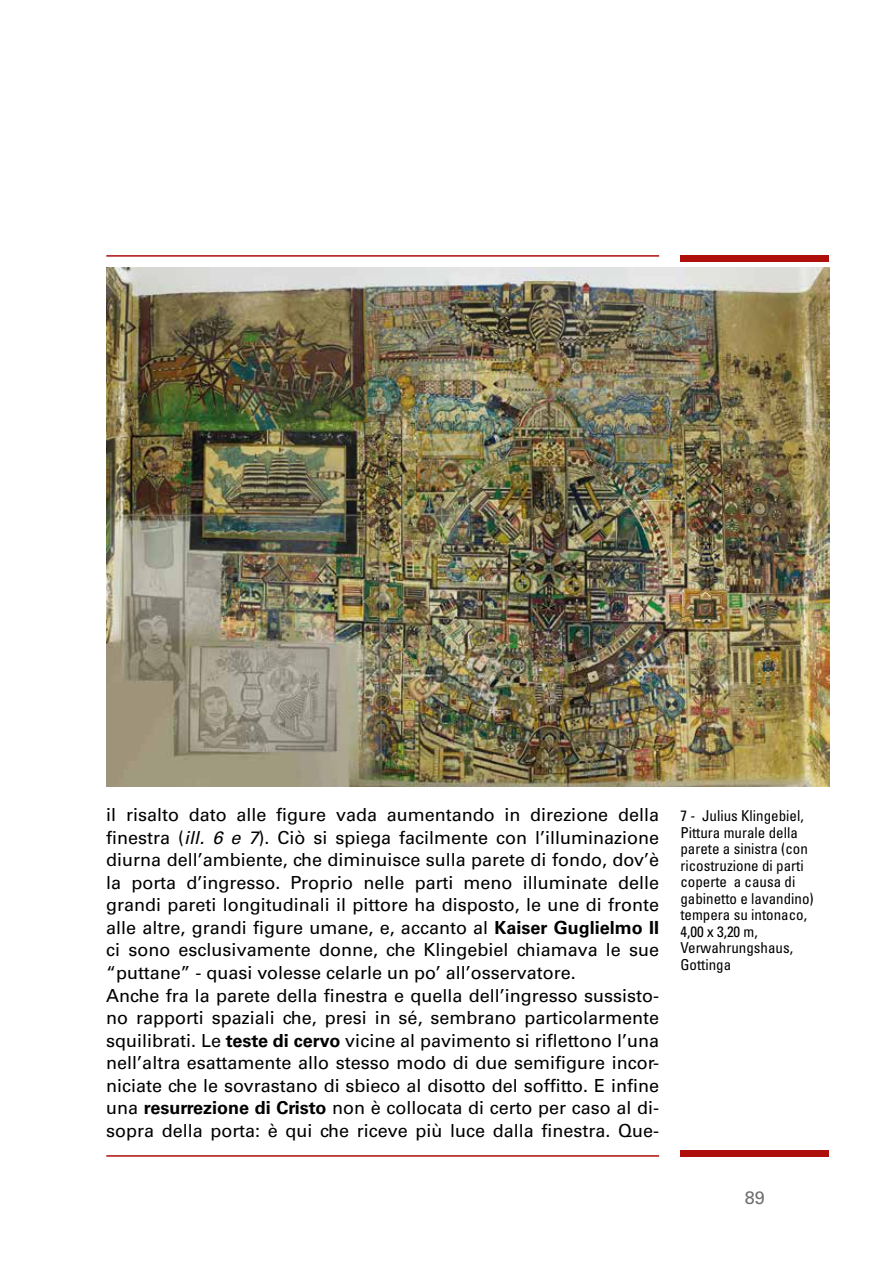
<style>
.page{position:relative;width:893px;height:1263px;background:#fff}
.page>*{position:absolute;margin:0;border:0;box-sizing:border-box;transform-origin:0 0}
.t1{font:18px/22.5px "Univers";color:#000}
.t2{font:18px "Univers";color:#706f6f}
.t3{font:condensed 15px/16.5px "Univers";color:#000}
.s1{font-style:italic}
.s2{font-weight:700}
</style>
<div class="page">
<hr style="left:106px;top:1155px;width:553px;height:2px;background:#ae0f0a">
<hr style="left:106px;top:255px;width:553px;height:2px;background:#ae0f0a">
<div style="left:680px;top:255px;width:149px;height:7px;background:#ae0f0a"></div>
<div style="left:680px;top:1150px;width:149px;height:7px;background:#ae0f0a"></div>
<img style="left:106px;top:268px;width:723px;height:519px">
<p class="t1" style="left:106px;top:804px;width:554px">il risalto dato alle figure vada aumentando in direzione della finestra (<span class="s1">ill. 6 e 7</span>). Ciò si spiega facilmente con l’illuminazione diurna dell’ambiente, che diminuisce sulla parete di fondo, dov’è la porta d’ingresso. Proprio nelle parti meno illuminate delle grandi pareti longitudinali il pittore ha disposto, le une di fronte alle altre, grandi figure umane, e, accanto al <span class="s2">Kaiser Guglielmo II </span>ci sono esclusivamente donne, che Klingebiel chiamava le sue “puttane” - quasi volesse celarle un po’ all’osservatore.<br>Anche fra la parete della finestra e quella dell’ingresso sussisto&shy;no rapporti spaziali che, presi in sé, sembrano particolarmente squilibrati. Le <span class="s2">teste di cervo</span> vicine al pavimento si riflettono l’una nell’altra esattamente allo stesso modo di due semifigure incor&shy;niciate che le sovrastano di sbieco al disotto del soffitto. E infine una <span class="s2">resurrezione di Cristo</span> non è collocata di certo per caso al di&shy;sopra della porta: è qui che riceve più luce dalla finestra. Que-</p>
<p class="t3" style="left:680px;top:807px;width:135px">7 - Julius Klingebiel,<br>Pittura murale della parete a sinistra (con ricostruzione di parti coperte a causa di gabinetto e lavandino) tempera su intonaco,<br>4,00 x 3,20 m,<br>Verwahrungshaus,<br>Gottinga</p>
<p class="t2" style="left:745px;top:1187px;width:22px">89</p>
</div>
